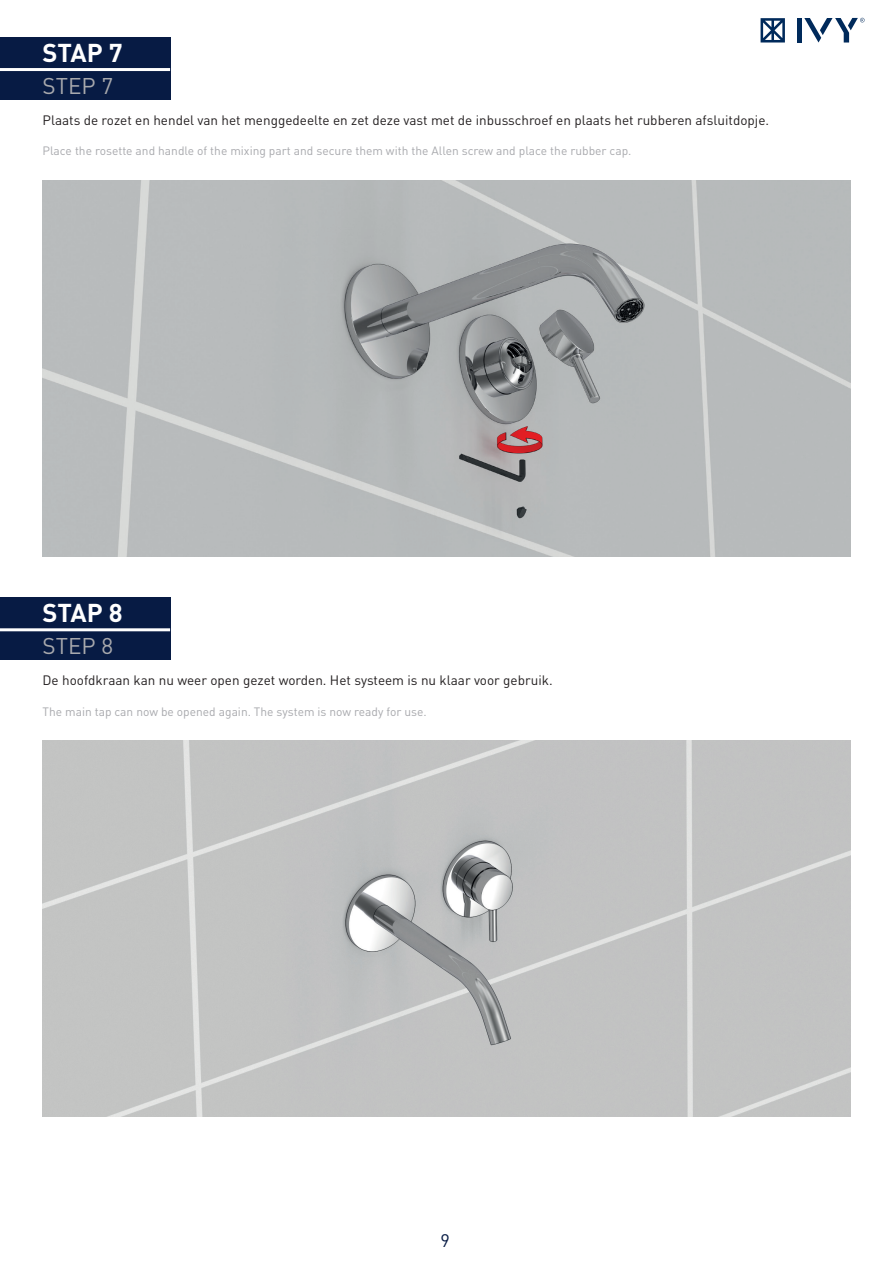
<style>
.page{position:relative;width:893px;height:1263px;background:#fff}
.page>*{position:absolute;margin:0;border:0;box-sizing:border-box;transform-origin:0 0}
.t1{font:700 25.5px "DIN Pro";color:#fff}
.t2{font:22.5px "DIN Pro";color:#a8a9ad}
.t3{font:18px "DIN Pro";color:#071b44}
.t4{font:13.5px "DIN Pro";color:#231f20}
.t5{font:12px "DIN Pro";color:#a8a9ad}
</style>
<div class="page">
<div style="left:797px;top:18px;width:5px;height:25px;background:#002a5b"></div>
<svg style="left:761px;top:18px;width:24px;height:25px"></svg>
<svg style="left:804px;top:18px;width:61px;height:25px"></svg>
<div style="left:0;top:37px;width:170px;height:63px;background:#071b44"></div>
<div style="left:0;top:597px;width:170px;height:63px;background:#071b44"></div>
<hr style="left:0;top:68px;width:170px;height:3px;background:#fff">
<hr style="left:0;top:628px;width:170px;height:3px;background:#fff">
<img style="left:43px;top:180px;width:807px;height:376px">
<img style="left:43px;top:740px;width:807px;height:376px">
<h1 class="t1" style="left:43px;top:35px;width:82px">STAP 7</h1>
<h2 class="t2" style="left:43px;top:70px;width:72px">STEP 7</h2>
<p class="t4" style="left:43px;top:111px;width:728px">Plaats de rozet en hendel van het menggedeelte en zet deze vast met de inbusschroef en plaats het rubberen afsluitdopje.</p>
<p class="t5" style="left:43px;top:143px;width:590px">Place the rosette and handle of the mixing part and secure them with the Allen screw and place the rubber cap.</p>
<h1 class="t1" style="left:43px;top:596px;width:82px">STAP 8</h1>
<h2 class="t2" style="left:43px;top:630px;width:72px">STEP 8</h2>
<p class="t4" style="left:43px;top:671px;width:512px">De hoofdkraan kan nu weer open gezet worden. Het systeem is nu klaar voor gebruik.</p>
<p class="t5" style="left:43px;top:703px;width:386px">The main tap can now be opened again. The system is now ready for use.</p>
<h3 class="t3" style="left:440px;top:1228px;width:11px">9</h3>
</div>
